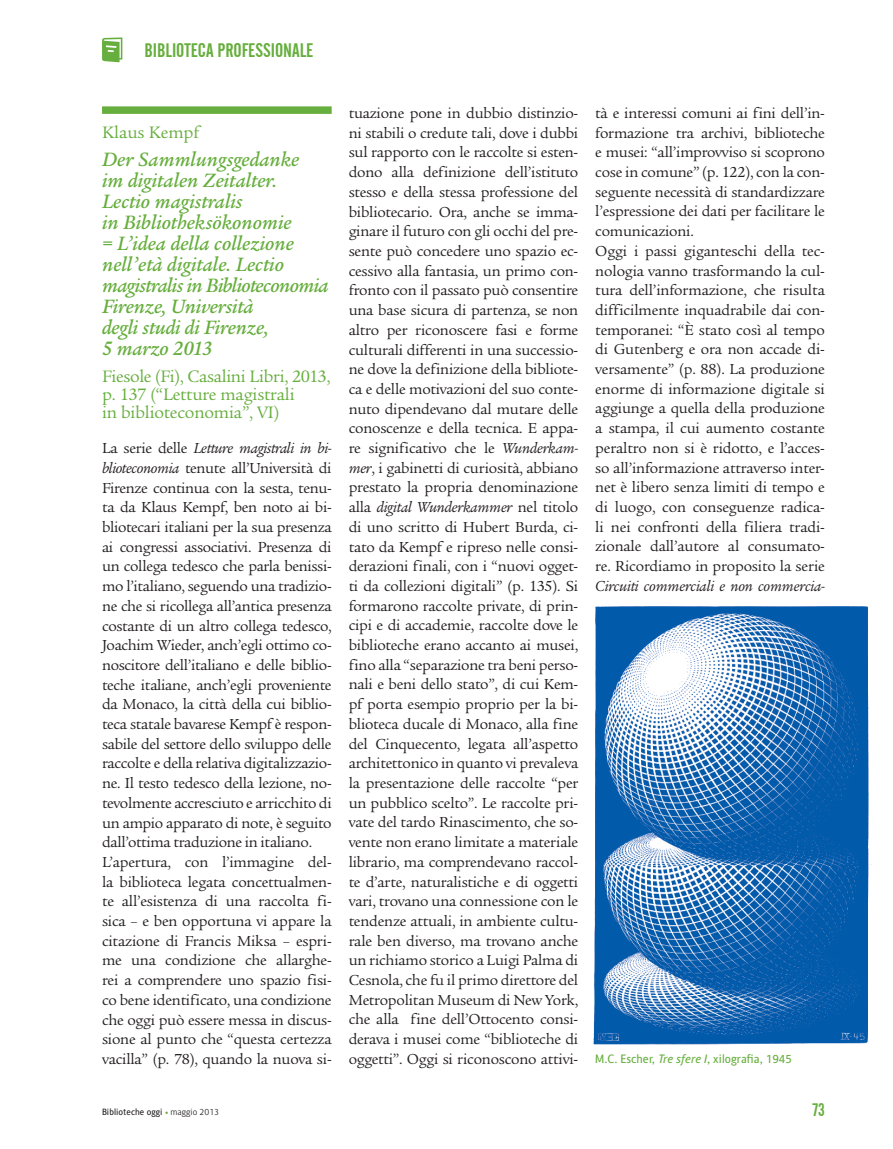
<style>
.page{position:relative;width:893px;height:1149px;background:#fff}
.page>*{position:absolute;margin:0;border:0;box-sizing:border-box;transform-origin:0 0}
.t1{font:italic 500 21px/21px "Legacy Ser ITC";color:#66ae3d}
.t2{font:19.5px "Alternate Gothic No 2 BT";color:#66ae3d}
.t3{font:18px/18px "Legacy Ser ITC";letter-spacing:-.01em;color:#66ae3d}
.t4{font:18px "Alternate Gothic No 2 BT";color:#66ae3d}
.t5{font:15.75px/19.6px "Legacy Ser ITC";letter-spacing:-.015em;color:#231f20}
.t6{font:italic 15.75px "Legacy Ser ITC";letter-spacing:-.01em;color:#231f20}
.t7{font:12px "Alber";color:#66ae3d}
.t8{font:9px "Alber";color:#231f20}
.s1{font-style:italic}
.s2{font-weight:700;font-style:italic;color:#66ae3d}
.s3{font-weight:300}
</style>
<div class="page">
<div style="left:102px;top:106px;width:230px;height:8px;background:#66ae3d"></div>
<svg style="left:102px;top:37px;width:20px;height:25px"></svg>
<img style="left:593px;top:606px;width:279px;height:439px">
<p class="t2" style="left:145px;top:40px;width:170px">BIBLIOTECA PROFESSIONALE</p>
<p class="t3" style="left:102px;top:123px;width:99px">Klaus Kempf</p>
<h1 class="t1" style="left:102px;top:149px;width:228px">Der Sammlungsgedanke<br>im digitalen Zeitalter.<br>Lectio magistralis<br>in Bibliotheksökonomie<br>= L’idea della collezione nell’età digitale. Lectio magistralis in Biblioteconomia<br>Firenze, Università<br>degli studi di Firenze,<br>5 marzo 2013</h1>
<p class="t3" style="left:102px;top:367px;width:230px">Fiesole (Fi), Casalini Libri, 2013, p. 137 (“Letture magistrali<br>in biblioteconomia”, VI)</p>
<p class="t5" style="left:102px;top:438px;width:231px">La serie delle <span class="s1">Letture magistrali in bi&shy;blioteconomia</span> tenute all’Università di Firenze continua con la sesta, tenu&shy;ta da Klaus Kempf, ben noto ai bi&shy;bliotecari italiani per la sua presenza ai congressi associativi. Presenza di un collega tedesco che parla benissi&shy;mo l’italiano, seguendo una tradizio&shy;ne che si ricollega all’antica presenza costante di un altro collega tedesco, Joachim Wieder, anch’egli ottimo co&shy;noscitore dell’italiano e delle biblio&shy;teche italiane, anch’egli proveniente da Monaco, la città della cui biblio&shy;teca statale bavarese Kempf è respon&shy;sabile del settore dello sviluppo delle raccolte e della relativa digitalizzazio&shy;ne. Il testo tedesco della lezione, no&shy;tevolmente accresciuto e arricchito di un ampio apparato di note, è seguito dall’ottima traduzione in italiano.<br>L’apertura, con l’immagine del&shy;la biblioteca legata concettualmen&shy;te all’esistenza di una raccolta fi&shy;sica – e ben opportuna vi appare la citazione di Francis Miksa – espri&shy;me una condizione che allarghe&shy;rei a comprendere uno spazio fisi&shy;co bene identificato, una condizione che oggi può essere messa in discus&shy;sione al punto che “questa certezza vacilla” (p. 78), quando la nuova si-</p>
<p class="t5" style="left:349px;top:103px;width:231px;text-align:justify">tuazione pone in dubbio distinzio&shy;ni stabili o credute tali, dove i dubbi sul rapporto con le raccolte si esten&shy;dono alla definizione dell’istituto stesso e della stessa professione del bibliotecario. Ora, anche se imma&shy;ginare il futuro con gli occhi del pre&shy;sente può concedere uno spazio ec&shy;cessivo alla fantasia, un primo con&shy;fronto con il passato può consentire una base sicura di partenza, se non altro per riconoscere fasi e forme culturali differenti in una successio&shy;ne dove la definizione della bibliote&shy;ca e delle motivazioni del suo conte&shy;nuto dipendevano dal mutare delle conoscenze e della tecnica. E appa&shy;re significativo che le <span class="s1">Wunderkam&shy;mer</span>, i gabinetti di curiosità, abbiano prestato la propria denominazione alla <span class="s1">digital Wunderkammer</span> nel titolo di uno scritto di Hubert Burda, ci&shy;tato da Kempf e ripreso nelle consi&shy;derazioni finali, con i “nuovi ogget&shy;ti da collezioni digitali” (p. 135). Si formarono raccolte private, di prin&shy;cipi e di accademie, raccolte dove le biblioteche erano accanto ai musei, fino alla “separazione tra beni perso&shy;nali e beni dello stato”, di cui Kem&shy;pf porta esempio proprio per la bi&shy;blioteca ducale di Monaco, alla fine del Cinquecento, legata all’aspetto architettonico in quanto vi prevaleva la presentazione delle raccolte “per un pubblico scelto”. Le raccolte pri&shy;vate del tardo Rinascimento, che so&shy;vente non erano limitate a materiale librario, ma comprendevano raccol&shy;te d’arte, naturalistiche e di oggetti vari, trovano una connessione con le tendenze attuali, in ambiente cultu&shy;rale ben diverso, ma trovano anche un richiamo storico a Luigi Palma di Cesnola, che fu il primo direttore del Metropolitan Museum di New York, che alla fine dell’Ottocento consi&shy;derava i musei come “biblioteche di oggetti”. Oggi si riconoscono attivi-</p>
<p class="t5" style="left:595px;top:103px;width:231px">tà e interessi comuni ai fini dell’in&shy;formazione tra archivi, biblioteche e musei: “all’improvviso si scoprono cose in comune” (p. 122), con la con&shy;seguente necessità di standardizzare l’espressione dei dati per facilitare le comunicazioni.<br>Oggi i passi giganteschi della tec&shy;nologia vanno trasformando la cul&shy;tura dell’informazione, che risulta difficilmente inquadrabile dai con&shy;temporanei: “È stato così al tempo di Gutenberg e ora non accade di&shy;versamente” (p. 88). La produzione enorme di informazione digitale si aggiunge a quella della produzione a stampa, il cui aumento costante peraltro non si è ridotto, e l’acces&shy;so all’informazione attraverso inter&shy;net è libero senza limiti di tempo e di luogo, con conseguenze radica&shy;li nei confronti della filiera tradi&shy;zionale dall’autore al consumato&shy;re. Ricordiamo in proposito la serie</p>
<p class="t6" style="left:595px;top:576px;width:231px">Circuiti commerciali e non commercia-</p>
<p class="t7" style="left:595px;top:1051px;width:198px">M.C. Escher, <span class="s1">Tre sfere I</span>, xilografia, 1945</p>
<p class="t8" style="left:102px;top:1106px;width:119px">Biblioteche oggi <span class="s2">•</span> <span class="s3">maggio 2013</span></p>
<p class="t4" style="left:812px;top:1099px;width:14px">73</p>
</div>
